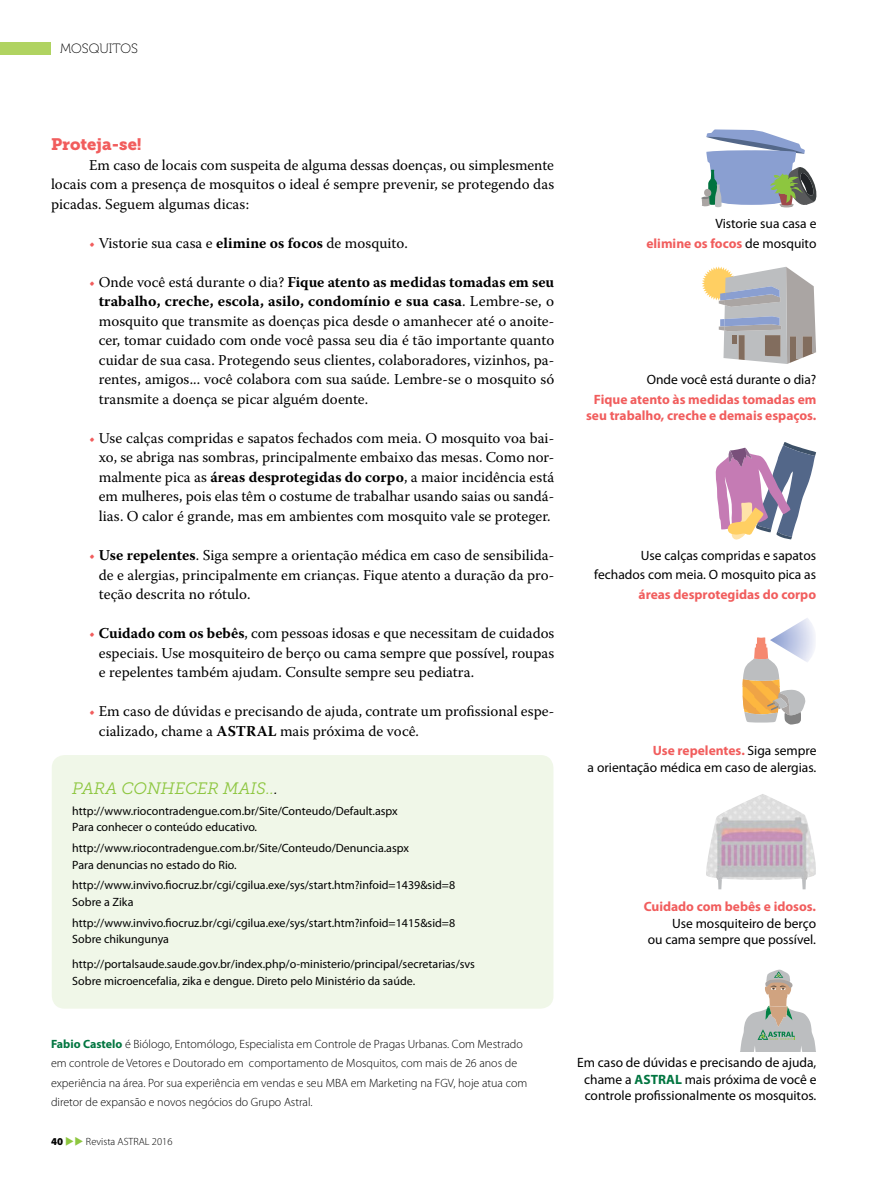
<style>
.page{position:relative;width:893px;height:1191px;background:#fff}
.page>*{position:absolute;margin:0;border:0;box-sizing:border-box;transform-origin:0 0}
.t1{font:italic 16.5px "Museo Slab 300";color:#8dc63f}
.t2{font:16.5px "Museo Slab 900";color:#f15d5d}
.t3{font:15px/19.5px "Warnock Pro";color:#000;text-align:justify}
.t4{font:13.5px/16.5px "Myriad Pro";color:#000;text-align:right}
.t5{font:700 13.5px/16.5px "Myriad Pro";color:#f15d5d;text-align:center}
.t6{font:13.5px "Museo 100";color:#000}
.t7{font:12px/16.5px "Myriad Pro";color:#000}
.t8{font:300 12px/19.5px "Myriad Pro";color:#000}
.t9{font:300 10.5px "Myriad Pro";color:#000}
.s1{color:#f15d5d}
.s2{font-weight:700}
.s3{color:#000}
.s4{font-weight:700;color:#007540}
.s5{font-weight:900}
.s6{color:#8dc63f}
.s7{font-weight:700;color:#f15d5d}
</style>
<div class="page">
<div style="left:0;top:42px;width:51px;height:13px;background:#b0d361"></div>
<div style="left:52px;top:755px;width:501px;height:253px;background:#f0f7e8;border-radius:13px"></div>
<svg style="left:701px;top:129px;width:116px;height:78px"></svg>
<svg style="left:702px;top:266px;width:114px;height:98px"></svg>
<svg style="left:715px;top:442px;width:101px;height:98px"></svg>
<svg style="left:802px;top:880px;width:4px;height:9px"></svg>
<svg style="left:718px;top:880px;width:4px;height:9px"></svg>
<img style="left:706px;top:794px;width:110px;height:86px">
<svg style="left:740px;top:969px;width:76px;height:83px"></svg>
<img style="left:775px;top:618px;width:40px;height:44px">
<svg style="left:742px;top:637px;width:63px;height:87px"></svg>
<p class="t6" style="left:60px;top:42px;width:79px">MOSQUITOS</p>
<p class="t2" style="left:51px;top:135px;width:92px">Proteja-se!</p>
<p class="t3" style="left:51px;top:155px;width:505px;text-indent:38px">Em caso de locais com suspeita de alguma dessas doenças, ou simplesmente locais com a presença de mosquitos o ideal é sempre prevenir, se protegendo das picadas. Seguem algumas dicas:</p>
<p class="t3" style="left:89px;top:233px;width:320px"><span class="s1">•</span> Vistorie sua casa e <span class="s2">elimine os focos</span> de mosquito.</p>
<p class="t3" style="left:99px;top:272px;width:457px;text-indent:-10px"><span class="s1">•</span> Onde você está durante o dia? <span class="s2">Fique atento as medidas tomadas em seu trabalho, creche, escola, asilo, condomínio e sua casa</span>. Lembre-se, o mosquito que transmite as doenças pica desde o amanhecer até o anoite&shy;cer, tomar cuidado com onde você passa seu dia é tão importante quanto cuidar de sua casa. Protegendo seus clientes, colaboradores, vizinhos, pa&shy;rentes, amigos... você colabora com sua saúde. Lembre-se o mosquito só transmite a doença se picar alguém doente.</p>
<p class="t3" style="left:99px;top:428px;width:457px;text-indent:-10px"><span class="s1">•</span> Use calças compridas e sapatos fechados com meia. O mosquito voa bai&shy;xo, se abriga nas sombras, principalmente embaixo das mesas. Como nor&shy;malmente pica as <span class="s2">áreas desprotegidas do corpo</span>, a maior incidência está em mulheres, pois elas têm o costume de trabalhar usando saias ou sandá&shy;lias. O calor é grande, mas em ambientes com mosquito vale se proteger.</p>
<p class="t3" style="left:99px;top:545px;width:457px;text-indent:-10px"><span class="s1">•</span> <span class="s2">Use repelentes</span>. Siga sempre a orientação médica em caso de sensibilida&shy;de e alergias, principalmente em crianças. Fique atento a duração da pro&shy;teção descrita no rótulo.</p>
<p class="t3" style="left:99px;top:623px;width:457px;text-indent:-10px"><span class="s1">•</span> <span class="s2">Cuidado com os bebês</span>, com pessoas idosas e que necessitam de cuidados especiais. Use mosquiteiro de berço ou cama sempre que possível, roupas e repelentes também ajudam. Consulte sempre seu pediatra.</p>
<p class="t3" style="left:99px;top:701px;width:457px;text-indent:-10px"><span class="s1">•</span> Em caso de dúvidas e precisando de ajuda, contrate um profissional espe&shy;cializado, chame a <span class="s2">ASTRAL</span> mais próxima de você.</p>
<p class="t1" style="left:72px;top:779px;width:207px">PARA CONHECER MAIS..<span class="s3">.</span></p>
<p class="t7" style="left:72px;top:802px;width:327px">http://www.riocontradengue.com.br/Site/Conteudo/Default.aspx<br>Para conhecer o conteúdo educativo.</p>
<p class="t7" style="left:72px;top:840px;width:338px">http://www.riocontradengue.com.br/Site/Conteudo/Denuncia.aspx<br>Para denuncias no estado do Rio.</p>
<p class="t7" style="left:72px;top:877px;width:384px">http://www.invivo.fiocruz.br/cgi/cgilua.exe/sys/start.htm?infoid=1439&amp;sid=8<br>Sobre a Zika</p>
<p class="t7" style="left:72px;top:914px;width:384px">http://www.invivo.fiocruz.br/cgi/cgilua.exe/sys/start.htm?infoid=1415&amp;sid=8<br>Sobre chikungunya</p>
<p class="t7" style="left:72px;top:956px;width:404px">http://portalsaude.saude.gov.br/index.php/o-ministerio/principal/secretarias/svs<br>Sobre microencefalia, zika e dengue. Direto pelo Ministério da saúde.</p>
<p class="t8" style="left:51px;top:1034px;width:478px"><span class="s4">Fabio Castelo</span> é Biólogo, Entomólogo, Especialista em Controle de Pragas Urbanas. Com Mestrado em controle de Vetores e Doutorado em comportamento de Mosquitos, com mais de 26 anos de experiência na área. Por sua experiência em vendas e seu MBA em Marketing na FGV, hoje atua com diretor de expansão e novos negócios do Grupo Astral.</p>
<p class="t9" style="left:51px;top:1135px;width:123px"><span class="s5">40</span> <span class="s6">◆◆</span> Revista ASTRAL 2016</p>
<p class="t4" style="left:646px;top:214px;width:171px;line-height:19.5px">Vistorie sua casa e<br><span class="s7">elimine os focos</span> de mosquito</p>
<p class="t4" style="left:647px;top:372px;width:171px">Onde você está durante o dia?</p>
<p class="t5" style="left:586px;top:391px;width:232px">Fique atento às medidas tomadas em seu trabalho, creche e demais espaços.</p>
<p class="t4" style="left:594px;top:546px;width:223px;line-height:19.5px">Use calças compridas e sapatos fechados com meia. O mosquito pica as</p>
<p class="t5" style="left:638px;top:586px;width:179px">áreas desprotegidas do corpo</p>
<p class="t4" style="left:588px;top:742px;width:230px"><span class="s7">Use repelentes.</span> Siga sempre<br>a orientação médica em caso de alergias.</p>
<p class="t5" style="left:644px;top:898px;width:174px">Cuidado com bebês e idosos.</p>
<p class="t4" style="left:648px;top:915px;width:170px">Use mosquiteiro de berço<br>ou cama sempre que possível.</p>
<p class="t4" style="left:577px;top:1054px;width:241px;text-align:center">Em caso de dúvidas e precisando de ajuda, chame a <span class="s4">ASTRAL</span> mais próxima de você e controle profissionalmente os mosquitos.</p>
</div>
